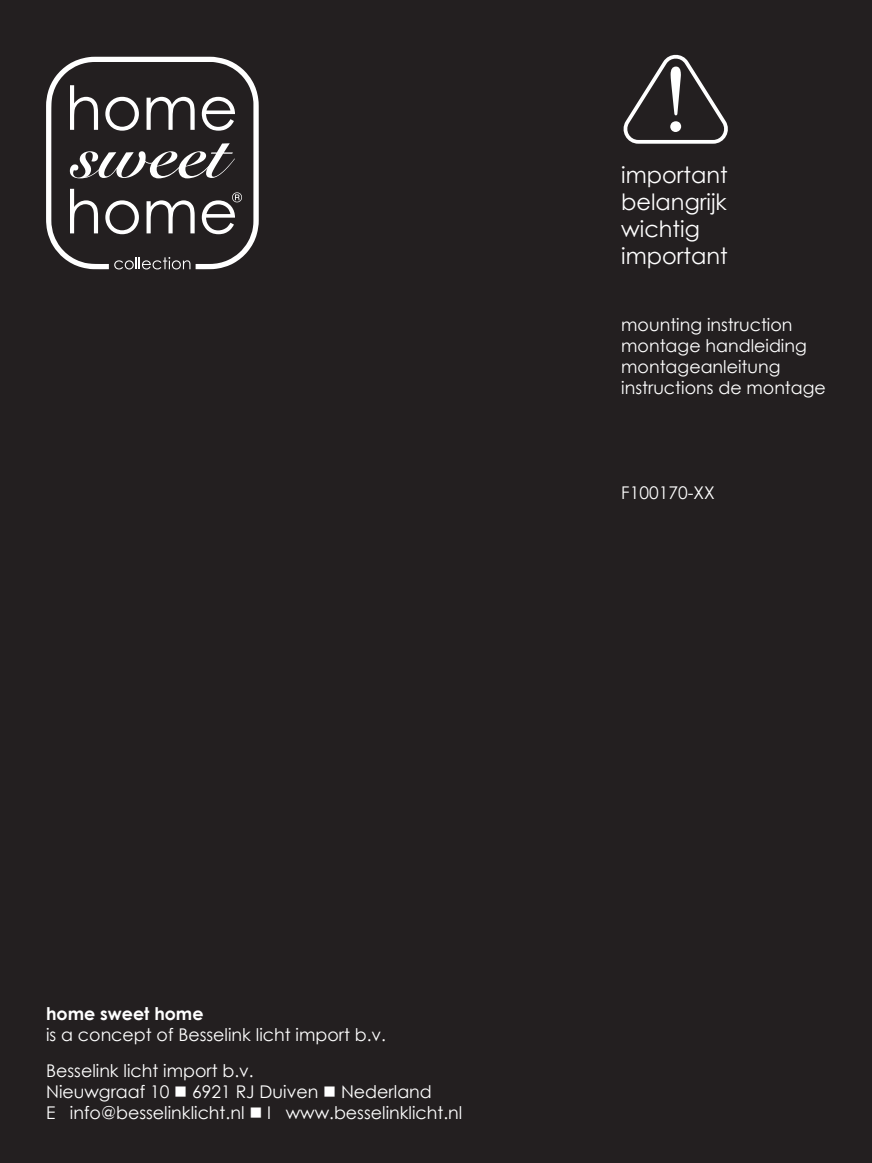
<style>
.page{position:relative;width:872px;height:1163px;background:#fff}
.page>*{position:absolute;margin:0;border:0;box-sizing:border-box;transform-origin:0 0}
.t1{font:22.5px/27px "Century Gothic";color:#fff}
.t2{font:17.5px/21px "Century Gothic";color:#fff}
.t3{font:700 17.5px "Century Gothic";color:#fff}
</style>
<div class="page">
<div style="left:0;top:0;width:872px;height:1162px;background:#231f20"></div>
<svg style="left:46px;top:57px;width:213px;height:212px"></svg>
<svg style="left:70px;top:85px;width:28px;height:45px"></svg>
<svg style="left:105px;top:97px;width:34px;height:34px"></svg>
<svg style="left:146px;top:97px;width:49px;height:33px"></svg>
<svg style="left:202px;top:97px;width:33px;height:34px"></svg>
<svg style="left:70px;top:189px;width:28px;height:44px"></svg>
<svg style="left:105px;top:200px;width:34px;height:34px"></svg>
<svg style="left:146px;top:200px;width:49px;height:33px"></svg>
<svg style="left:202px;top:192px;width:40px;height:42px"></svg>
<svg style="left:70px;top:143px;width:165px;height:35px"></svg>
<svg style="left:114px;top:257px;width:76px;height:12px"></svg>
<svg style="left:623px;top:54px;width:105px;height:90px"></svg>
<p class="t1" style="left:621px;top:161px;width:108px">important belangrijk wichtig important</p>
<p class="t2" style="left:621px;top:314px;width:206px">mounting instruction montage handleiding montageanleitung instructions de montage</p>
<p class="t2" style="left:621px;top:481px;width:95px">F100170-XX</p>
<p class="t3" style="left:46px;top:1000px;width:159px">home sweet home</p>
<p class="t2" style="left:46px;top:1023px;width:341px">is a concept of Besselink licht import b.v.</p>
<p class="t2" style="left:46px;top:1059px;width:418px">Besselink licht import b.v.<br>Nieuwgraaf 10 ■ 6921 RJ Duiven ■ Nederland<br>E info@besselinklicht.nl ■ I www.besselinklicht.nl</p>
</div>
